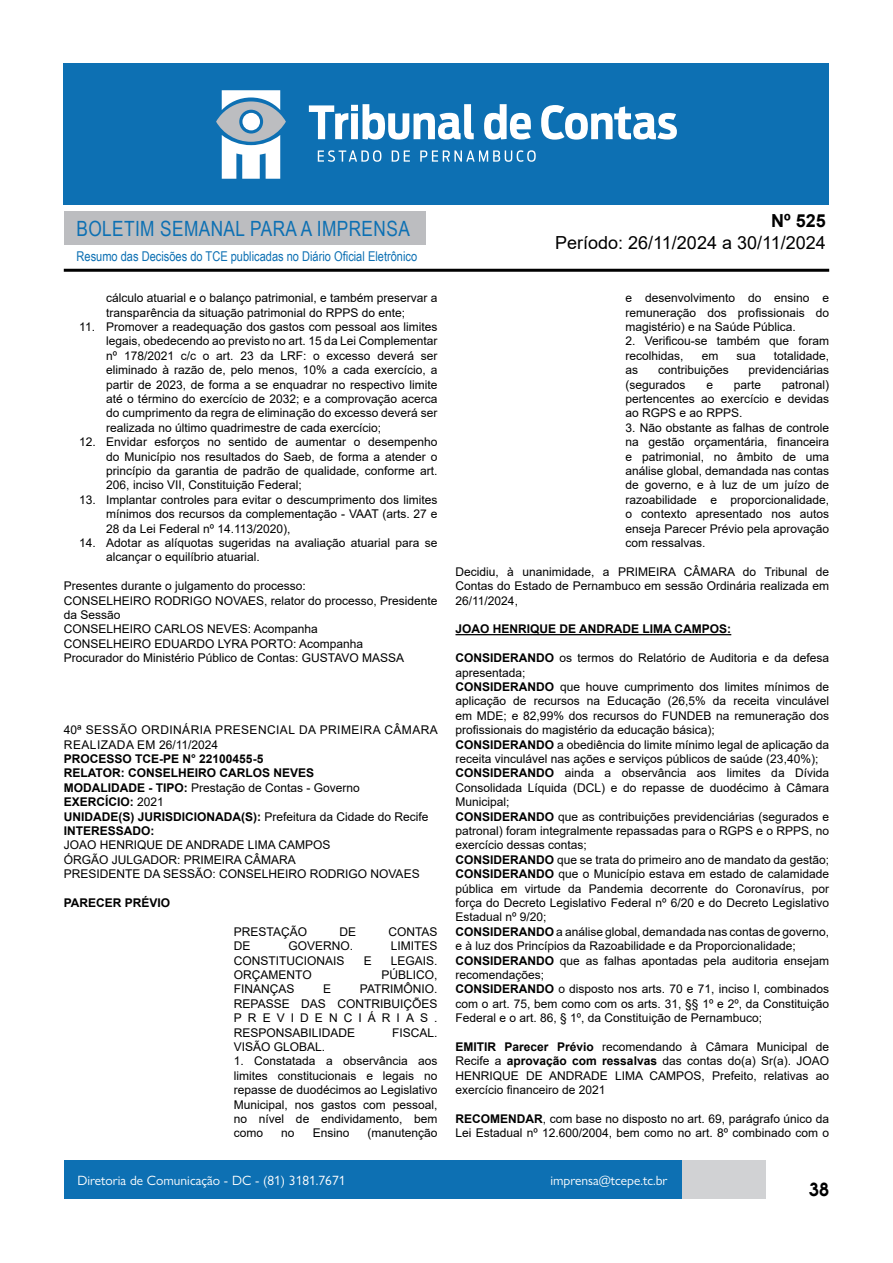
<style>
.page{position:relative;width:893px;height:1263px;background:#fff}
.page>*{position:absolute;margin:0;border:0;box-sizing:border-box;transform-origin:0 0}
.t1{font:21px "Arial Narrow";letter-spacing:.02em;color:#0d70b3}
.t2{font:18px "Arial";color:#000}
.t3{font:700 18px "Arial";color:#000}
.t4{font:600 18px "Avant Garde";color:#000}
.t5{font:13.5px "Gill Sans Nova";color:#fff}
.t6{font:13.5px "Arial Narrow";color:#0d70b3}
.t7{font:12px/14.4px "Arial";color:#000;text-align:justify}
.t8{font:700 12px "Arial";color:#000}
.t9{font:12px/14.4px "Arial";letter-spacing:.035em;color:#000}
.s1{font-weight:700}
.s2{font-weight:400}
</style>
<div class="page">
<div style="left:148px;top:1160px;width:617px;height:39px;background:#d1d2d4"></div>
<div style="left:64px;top:211px;width:361px;height:33px;background:#bcbdc0"></div>
<hr style="left:64px;top:269px;width:765px;height:3px;background:#000">
<div style="left:64px;top:64px;width:765px;height:141px;background:#0d70b3"></div>
<svg style="left:309px;top:104px;width:165px;height:36px"></svg>
<svg style="left:484px;top:104px;width:47px;height:36px"></svg>
<svg style="left:541px;top:105px;width:136px;height:35px"></svg>
<svg style="left:318px;top:150px;width:63px;height:12px"></svg>
<svg style="left:392px;top:150px;width:18px;height:12px"></svg>
<svg style="left:420px;top:150px;width:116px;height:12px"></svg>
<svg style="left:216px;top:90px;width:70px;height:89px"></svg>
<div style="left:64px;top:1160px;width:617px;height:39px;background:#0d70b3"></div>
<hr style="left:455px;top:634px;width:276px;height:1px;background:#000">
<h1 class="t1" style="left:77px;top:213px;width:335px">BOLETIM SEMANAL PARA A IMPRENSA</h1>
<p class="t6" style="left:77px;top:246px;width:342px">Resumo das Decisões do TCE publicadas no Diário Oficial Eletrônico</p>
<p class="t7" style="left:106px;top:291px;width:333px">cálculo atuarial e o balanço patrimonial, e também preservar a transparência da situação patrimonial do RPPS do ente;</p>
<p class="t7" style="left:106px;top:319px;width:333px;text-indent:-27px">11. Promover a readequação dos gastos com pessoal aos limites legais, obedecendo ao previsto no art. 15 da Lei Complementar nº 178/2021 c/c o art. 23 da LRF: o excesso deverá ser eliminado à razão de, pelo menos, 10% a cada exercício, a partir de 2023, de forma a se enquadrar no respectivo limite até o término do exercício de 2032; e a comprovação acerca do cumprimento da regra de eliminação do excesso deverá ser realizada no último quadrimestre de cada exercício;</p>
<p class="t7" style="left:106px;top:435px;width:333px;text-indent:-27px">12. Envidar esforços no sentido de aumentar o desempenho do Município nos resultados do Saeb, de forma a atender o princípio da garantia de padrão de qualidade, conforme art.<br>206, inciso VII, Constituição Federal;</p>
<p class="t7" style="left:106px;top:492px;width:333px;text-indent:-27px">13. Implantar controles para evitar o descumprimento dos limites mínimos dos recursos da complementação - VAAT (arts. 27 e 28 da Lei Federal nº 14.113/2020),</p>
<p class="t7" style="left:106px;top:535px;width:333px;text-indent:-27px">14. Adotar as alíquotas sugeridas na avaliação atuarial para se alcançar o equilíbrio atuarial.</p>
<p class="t7" style="left:64px;top:579px;width:244px">Presentes durante o julgamento do processo:</p>
<p class="t7" style="left:64px;top:593px;width:375px">CONSELHEIRO RODRIGO NOVAES, relator do processo, Presidente da Sessão</p>
<p class="t7" style="left:64px;top:622px;width:256px">CONSELHEIRO CARLOS NEVES: Acompanha</p>
<p class="t7" style="left:64px;top:636px;width:301px">CONSELHEIRO EDUARDO LYRA PORTO: Acompanha</p>
<p class="t7" style="left:64px;top:651px;width:342px">Procurador do Ministério Público de Contas: GUSTAVO MASSA</p>
<p class="t9" style="left:64px;top:723px;width:376px">40ª SESSÃO ORDINÁRIA PRESENCIAL DA PRIMEIRA CÂMARA<br>REALIZADA EM 26/11/2024</p>
<p class="t8" style="left:64px;top:750px;width:201px">PROCESSO TCE-PE N° 22100455-5</p>
<p class="t8" style="left:64px;top:765px;width:252px">RELATOR: CONSELHEIRO CARLOS NEVES</p>
<p class="t7" style="left:64px;top:780px;width:298px"><span class="s1">MODALIDADE - TIPO:</span> Prestação de Contas - Governo</p>
<p class="t8" style="left:64px;top:793px;width:102px">EXERCÍCIO: <span class="s2">2021</span></p>
<p class="t8" style="left:64px;top:808px;width:366px">UNIDADE(S) JURISDICIONADA(S): <span class="s2">Prefeitura da Cidade do Recife</span></p>
<p class="t8" style="left:64px;top:822px;width:92px">INTERESSADO:</p>
<p class="t7" style="left:64px;top:838px;width:268px">JOAO HENRIQUE DE ANDRADE LIMA CAMPOS</p>
<p class="t7" style="left:64px;top:852px;width:234px">ÓRGÃO JULGADOR: PRIMEIRA CÂMARA</p>
<p class="t7" style="left:64px;top:867px;width:357px">PRESIDENTE DA SESSÃO: CONSELHEIRO RODRIGO NOVAES</p>
<p class="t8" style="left:64px;top:894px;width:108px">PARECER PRÉVIO</p>
<p class="t7" style="left:234px;top:924px;width:75px">PRESTAÇÃO</p>
<p class="t7" style="left:339px;top:924px;width:18px">DE</p>
<p class="t7" style="left:388px;top:924px;width:51px">CONTAS</p>
<p class="t7" style="left:234px;top:939px;width:18px">DE</p>
<p class="t7" style="left:288px;top:939px;width:66px">GOVERNO.</p>
<p class="t7" style="left:391px;top:939px;width:48px">LIMITES</p>
<p class="t7" style="left:234px;top:953px;width:112px">CONSTITUCIONAIS</p>
<p class="t7" style="left:364px;top:953px;width:10px">E</p>
<p class="t7" style="left:391px;top:953px;width:48px">LEGAIS.</p>
<p class="t7" style="left:234px;top:967px;width:79px">ORÇAMENTO</p>
<p class="t7" style="left:381px;top:967px;width:58px">PÚBLICO,</p>
<p class="t7" style="left:234px;top:982px;width:62px">FINANÇAS</p>
<p class="t7" style="left:323px;top:982px;width:10px">E</p>
<p class="t7" style="left:234px;top:982px;width:205px;text-indent:126px">PATRIMÔNIO.<br>REPASSE DAS CONTRIBUIÇÕES PREVIDENCIÁRIAS.<br>RESPONSABILIDADE</p>
<p class="t7" style="left:392px;top:1025px;width:47px">FISCAL.</p>
<p class="t7" style="left:234px;top:1039px;width:93px">VISÃO GLOBAL.</p>
<p class="t7" style="left:234px;top:1054px;width:205px">1. Constatada a observância aos limites constitucionais e legais no repasse de duodécimos ao Legislativo Municipal, nos gastos com pessoal, no nível de endividamento, bem como</p>
<p class="t7" style="left:281px;top:1126px;width:15px">no</p>
<p class="t7" style="left:313px;top:1126px;width:38px">Ensino</p>
<p class="t7" style="left:367px;top:1126px;width:72px">(manutenção</p>
<h2 class="t3" style="left:771px;top:208px;width:56px">Nº 525</h2>
<h2 class="t2" style="left:555px;top:230px;width:272px">Período: 26/11/2024 a 30/11/2024</h2>
<p class="t7" style="left:626px;top:291px;width:205px">e desenvolvimento do ensino e remuneração dos profissionais do magistério) e na Saúde Pública.</p>
<p class="t7" style="left:626px;top:334px;width:205px">2. Verificou-se também que foram recolhidas,</p>
<p class="t7" style="left:702px;top:348px;width:18px">em</p>
<p class="t7" style="left:736px;top:348px;width:21px">sua</p>
<p class="t7" style="left:774px;top:348px;width:57px">totalidade,</p>
<p class="t7" style="left:626px;top:363px;width:14px">as</p>
<p class="t7" style="left:658px;top:363px;width:72px">contribuições</p>
<p class="t7" style="left:748px;top:363px;width:82px">previdenciárias</p>
<p class="t7" style="left:626px;top:377px;width:62px">(segurados</p>
<p class="t7" style="left:706px;top:377px;width:8px">e</p>
<p class="t7" style="left:734px;top:377px;width:29px">parte</p>
<p class="t7" style="left:626px;top:377px;width:205px;text-indent:156px">patronal) pertencentes ao exercício e devidas ao RGPS e ao RPPS.</p>
<p class="t7" style="left:626px;top:420px;width:205px">3. Não obstante as falhas de controle na gestão orçamentária, financeira e patrimonial, no âmbito de uma análise global, demandada nas contas de governo, e à luz de um juízo de razoabilidade e proporcionalidade, o contexto apresentado nos autos enseja Parecer Prévio pela aprovação com ressalvas.</p>
<p class="t7" style="left:455px;top:564px;width:375px">Decidiu, à unanimidade, a PRIMEIRA CÂMARA do Tribunal de Contas do Estado de Pernambuco em sessão Ordinária realizada em 26/11/2024,</p>
<p class="t8" style="left:455px;top:621px;width:277px">JOAO HENRIQUE DE ANDRADE LIMA CAMPOS:</p>
<p class="t7" style="left:455px;top:651px;width:375px"><span class="s1">CONSIDERANDO</span> os termos do Relatório de Auditoria e da defesa apresentada;</p>
<p class="t7" style="left:455px;top:679px;width:375px"><span class="s1">CONSIDERANDO</span> que houve cumprimento dos limites mínimos de aplicação de recursos na Educação (26,5% da receita vinculável em MDE; e 82,99% dos recursos do FUNDEB na remuneração dos profissionais do magistério da educação básica);</p>
<p class="t7" style="left:455px;top:737px;width:375px"><span class="s1">CONSIDERANDO</span> a obediência do limite mínimo legal de aplicação da receita vinculável nas ações e serviços públicos de saúde (23,40%);</p>
<p class="t7" style="left:455px;top:766px;width:375px"><span class="s1">CONSIDERANDO</span> ainda a observância aos limites da Dívida Consolidada Líquida (DCL) e do repasse de duodécimo à Câmara Municipal;</p>
<p class="t7" style="left:455px;top:809px;width:375px"><span class="s1">CONSIDERANDO</span> que as contribuições previdenciárias (segurados e patronal) foram integralmente repassadas para o RGPS e o RPPS, no exercício dessas contas;</p>
<p class="t7" style="left:455px;top:852px;width:375px"><span class="s1">CONSIDERANDO</span> que se trata do primeiro ano de mandato da gestão;</p>
<p class="t7" style="left:455px;top:867px;width:375px"><span class="s1">CONSIDERANDO</span> que o Município estava em estado de calamidade pública em virtude da Pandemia decorrente do Coronavírus, por força do Decreto Legislativo Federal nº 6/20 e do Decreto Legislativo Estadual nº 9/20;</p>
<p class="t7" style="left:455px;top:924px;width:375px"><span class="s1">CONSIDERANDO</span> a análise global, demandada nas contas de governo, e à luz dos Princípios da Razoabilidade e da Proporcionalidade;</p>
<p class="t7" style="left:455px;top:953px;width:375px"><span class="s1">CONSIDERANDO</span> que as falhas apontadas pela auditoria ensejam recomendações;</p>
<p class="t7" style="left:455px;top:982px;width:375px"><span class="s1">CONSIDERANDO</span> o disposto nos arts. 70 e 71, inciso I, combinados com o art. 75, bem como com os arts. 31, §§ 1º e 2º, da Constituição Federal e o art. 86, § 1º, da Constituição de Pernambuco;</p>
<p class="t7" style="left:455px;top:1039px;width:375px"><span class="s1">EMITIR Parecer Prévio</span> recomendando à Câmara Municipal de Recife a <span class="s1">aprovação com ressalvas</span> das contas do(a) Sr(a). JOAO HENRIQUE DE ANDRADE LIMA CAMPOS, Prefeito, relativas ao exercício financeiro de 2021</p>
<p class="t7" style="left:455px;top:1111px;width:375px"><span class="s1">RECOMENDAR</span>, com base no disposto no art. 69, parágrafo único da<br>Lei Estadual nº 12.600/2004, bem como no art. 8º combinado com o</p>
<p class="t5" style="left:77px;top:1172px;width:270px">Diretoria de Comunicação - DC - (81) 3181.7671</p>
<p class="t5" style="left:550px;top:1172px;width:119px">imprensa@tcepe.tc.br</p>
<h2 class="t4" style="left:809px;top:1177px;width:22px">38</h2>
</div>
